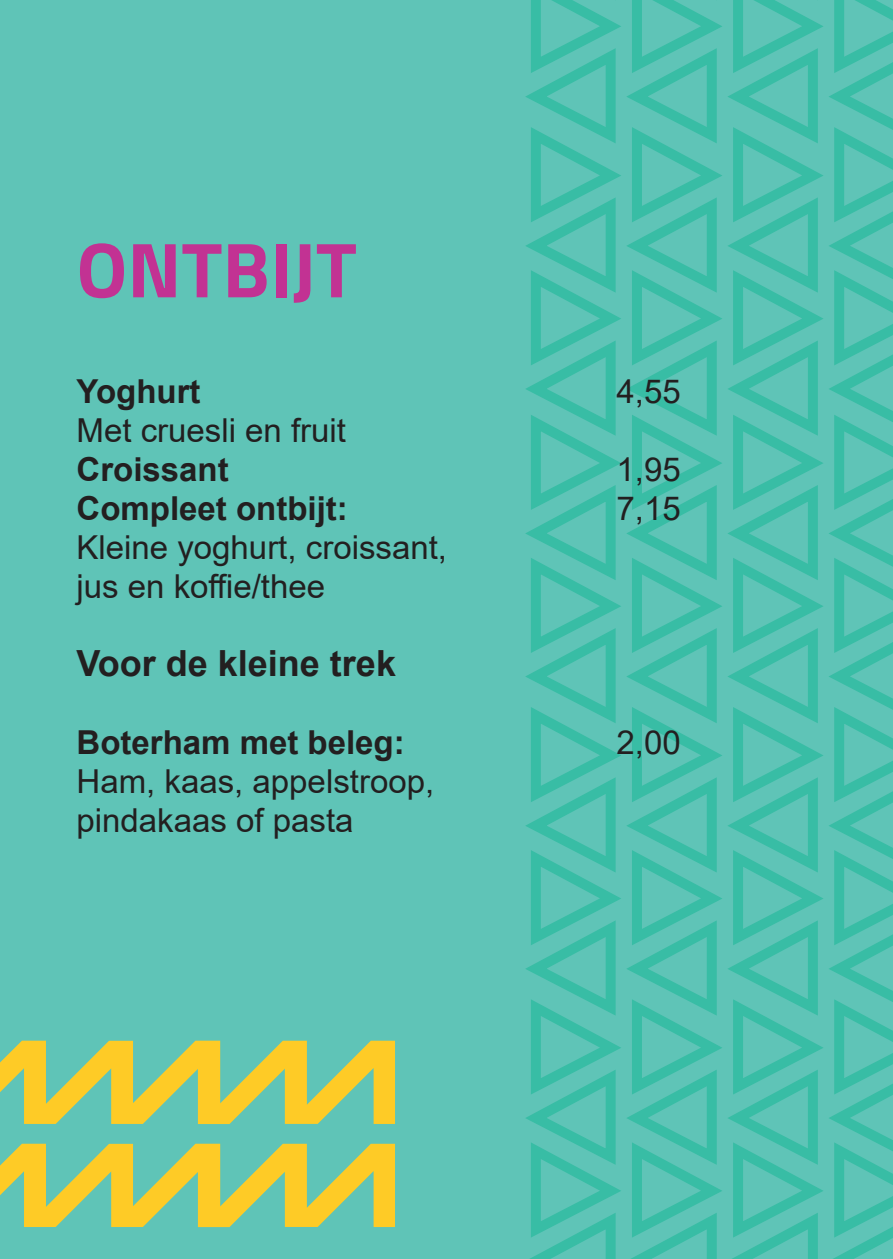
<style>
.page{position:relative;width:893px;height:1259px;background:#5fc4b7}
.page>*{position:absolute;margin:0;border:0;box-sizing:border-box;transform-origin:0 0}
.t1{font:700 78px "Cairo";color:#c23293}
.t2{font:700 36px "Arial";color:#231f20}
.t3{font:33px "Arial";color:#231f20}
.t4{font:700 33px "Arial";color:#231f20}
</style>
<div class="page">
<svg style="left:525px;top:441px;width:368px;height:818px"></svg>
<svg style="left:525px;top:0;width:368px;height:441px"></svg>
<svg style="left:0;top:1143px;width:395px;height:84px"></svg>
<svg style="left:0;top:1040px;width:395px;height:84px"></svg>
<p class="t1" style="left:77px;top:206px;width:282px">ONTBIJT</p>
<p class="t1" style="left:77px;top:206px;width:278px">WARME</p>
<p class="t3" style="left:77px;top:368px;width:85px">K ffie</p>
<p class="t3" style="left:617px;top:368px;width:66px">2 0</p>
<p class="t3" style="left:77px;top:407px;width:176px">Cappuccino</p>
<p class="t3" style="left:100px;top:446px;width:138px">affe L tte</p>
<p class="t3" style="left:77px;top:485px;width:234px">Latte Macchiato</p>
<p class="t3" style="left:77px;top:524px;width:121px">Espress</p>
<p class="t3" style="left:77px;top:563px;width:299px">E presso Macchiato</p>
<p class="t4" style="left:77px;top:368px;width:126px">Yoghurt</p>
<p class="t3" style="left:617px;top:368px;width:66px">4,55</p>
<p class="t3" style="left:77px;top:407px;width:271px">Met cruesli en fruit</p>
<p class="t4" style="left:77px;top:446px;width:154px">Croissant</p>
<p class="t3" style="left:617px;top:446px;width:66px">1,95</p>
<p class="t4" style="left:77px;top:485px;width:273px">Compleet ontbijt:</p>
<p class="t3" style="left:617px;top:485px;width:66px">7,15</p>
<p class="t3" style="left:77px;top:524px;width:372px">Kleine yoghurt, croissant,</p>
<p class="t3" style="left:77px;top:563px;width:250px">jus en koffie/thee</p>
<p class="t2" style="left:77px;top:637px;width:321px">Voor de kleine trek</p>
<p class="t3" style="left:77px;top:641px;width:119px">Cortado</p>
<p class="t4" style="left:77px;top:719px;width:330px">Boterham met beleg:</p>
<p class="t3" style="left:617px;top:719px;width:66px">2,00</p>
<p class="t3" style="left:77px;top:758px;width:359px">Ham, kaas, appelstroop,</p>
<p class="t3" style="left:77px;top:797px;width:279px">pindakaas of pasta</p>
<p class="t3" style="left:77px;top:719px;width:179px">M chachino</p>
<p class="t3" style="left:644px;top:719px;width:20px">8</p>
<p class="t3" style="left:77px;top:758px;width:154px">B byccino</p>
<p class="t3" style="left:77px;top:800px;width:122px">IJskoffie</p>
</div>
